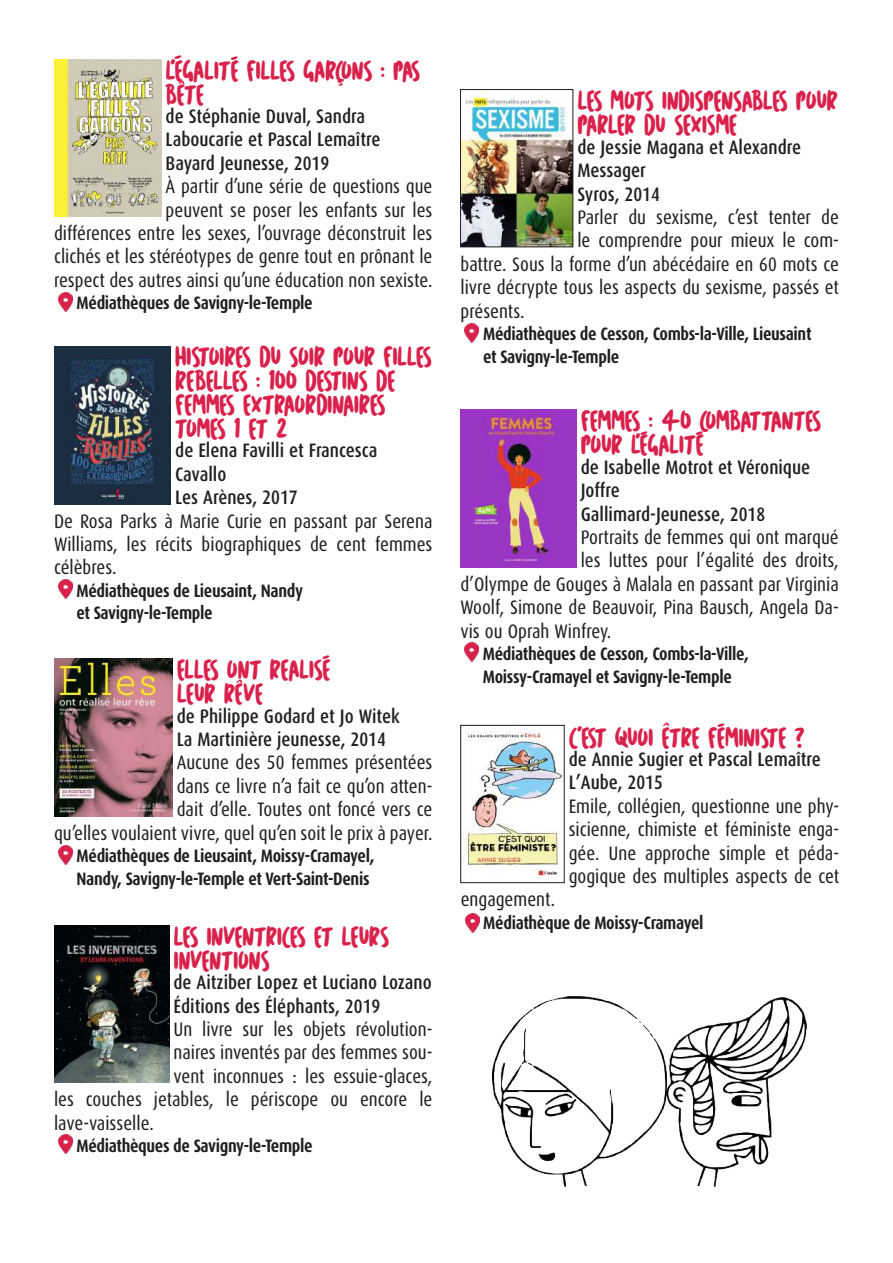
<style>
.page{position:relative;width:893px;height:1263px;background:#fff}
.page>*{position:absolute;margin:0;border:0;box-sizing:border-box;transform-origin:0 0}
.t1{font:19.5px/23.4px "Dax Condensed";color:#231f20;text-align:right}
.t2{font:500 19.5px/23.4px "Dax Condensed";color:#231f20}
.t3{font:700 18px/22.5px "Dax Condensed";letter-spacing:-.02em;color:#231f20}
.t4{font:13.5px "Cartoon Marker";letter-spacing:-.07em;color:#da214b}
.t5{font:2.7px "Cartoon Marker";color:#da214b;scale:2.67 1}
</style>
<div class="page">
<img style="left:54px;top:59px;width:107px;height:157px">
<img style="left:54px;top:347px;width:117px;height:157px">
<img style="left:54px;top:659px;width:119px;height:157px">
<img style="left:54px;top:925px;width:115px;height:158px">
<img style="left:462px;top:91px;width:109px;height:154px">
<div style="left:460px;top:89px;width:113px;height:158px;border:1px solid #231f20"></div>
<img style="left:460px;top:410px;width:116px;height:157px">
<img style="left:466px;top:731px;width:96px;height:145px">
<div style="left:460px;top:725px;width:104px;height:158px;border:1px solid #231f20"></div>
<img style="left:58px;top:292px;width:14px;height:19px">
<img style="left:58px;top:580px;width:14px;height:19px">
<img style="left:58px;top:845px;width:14px;height:20px">
<img style="left:465px;top:323px;width:14px;height:20px">
<img style="left:58px;top:1134px;width:14px;height:20px">
<img style="left:465px;top:642px;width:14px;height:19px">
<img style="left:465px;top:913px;width:14px;height:19px">
<img style="left:493px;top:996px;width:314px;height:191px">
<p class="t4" style="left:166px;top:63px;width:27px">L’EGALITE</p>
<p class="t4" style="left:247px;top:63px;width:9px">FILLES</p>
<p class="t4" style="left:303px;top:63px;width:43px">GA RCONS</p>
<p class="t4" style="left:381px;top:63px;width:23px">: PAS</p>
<p class="t4" style="left:166px;top:87px;width:21px">BETE</p>
<p class="t2" style="left:166px;top:105px;width:216px">de Stéphanie Duval, Sandra<br>Laboucarie et Pascal Lemaître<br>Bayard Jeunesse, 2019</p>
<p class="t1" style="left:54px;top:175px;width:380px">À partir d’une série de questions que<br>peuvent se poser les enfants sur les<br>différences entre les sexes, l’ouvrage déconstruit les clichés et les stéréotypes de genre tout en prônant le respect des autres ainsi qu’une éducation non sexiste.</p>
<p class="t3" style="left:77px;top:292px;width:238px">Médiathèques de Savigny-le-Temple</p>
<p class="t4" style="left:175px;top:349px;width:20px">HISTOI</p>
<p class="t4" style="left:224px;top:349px;width:46px">RES DU</p>
<p class="t4" style="left:289px;top:349px;width:56px">SOI R POU</p>
<p class="t4" style="left:364px;top:349px;width:29px">R FILLES</p>
<p class="t4" style="left:175px;top:373px;width:40px">REBELLES</p>
<p class="t4" style="left:256px;top:373px;width:60px">: 100 DESTINS</p>
<p class="t4" style="left:376px;top:373px;width:11px">DE</p>
<p class="t4" style="left:175px;top:397px;width:11px">FEMMES</p>
<p class="t4" style="left:243px;top:397px;width:83px">EXTRAORDINAI</p>
<p class="t4" style="left:359px;top:397px;width:20px">RES</p>
<p class="t4" style="left:175px;top:421px;width:11px">TOMES</p>
<p class="t4" style="left:234px;top:421px;width:25px">1 ET</p>
<p class="t4" style="left:276px;top:421px;width:13px">2</p>
<p class="t2" style="left:175px;top:439px;width:204px">de Elena Favilli et Francesca<br>Cavallo<br>Les Arènes, 2017</p>
<p class="t1" style="left:54px;top:509px;width:380px;text-align:justify">De Rosa Parks à Marie Curie en passant par Serena Williams, les récits biographiques de cent femmes célèbres.</p>
<p class="t3" style="left:76px;top:580px;width:228px">Médiathèques de Lieusaint, Nandy et Savigny-le-Temple</p>
<p class="t4" style="left:177px;top:663px;width:17px">ELLES</p>
<p class="t4" style="left:227px;top:663px;width:13px">ONT</p>
<p class="t4" style="left:270px;top:663px;width:21px">REALISE</p>
<p class="t4" style="left:177px;top:687px;width:10px">LEU</p>
<p class="t4" style="left:204px;top:687px;width:59px">R REVE</p>
<p class="t2" style="left:177px;top:704px;width:225px">de Philippe Godard et Jo Witek<br>La Martinière jeunesse, 2014</p>
<p class="t1" style="left:54px;top:751px;width:380px">Aucune des 50 femmes présentées<br>dans ce livre n’a fait ce qu’on atten-<br>dait d’elle. Toutes ont foncé vers ce<br>qu’elles voulaient vivre, quel qu’en soit le prix à payer.</p>
<p class="t3" style="left:77px;top:845px;width:299px">Médiathèques de Lieusaint, Moissy-Cramayel,<br>Nandy, Savigny-le-Temple et Vert-Saint-Denis</p>
<p class="t4" style="left:174px;top:929px;width:73px">LES INVENT</p>
<p class="t4" style="left:266px;top:929px;width:19px">RICES</p>
<p class="t4" style="left:314px;top:929px;width:11px">ET</p>
<p class="t4" style="left:341px;top:929px;width:10px">LEU</p>
<p class="t4" style="left:369px;top:929px;width:20px">RS</p>
<p class="t4" style="left:174px;top:953px;width:39px">INVENTIONS</p>
<p class="t2" style="left:174px;top:971px;width:260px">de Aitziber Lopez et Luciano Lozano<br>Éditions des Éléphants, 2019</p>
<p class="t1" style="left:174px;top:1018px;width:260px">Un livre sur les objets révolution-</p>
<p class="t1" style="left:174px;top:1041px;width:260px">naires inventés par des femmes sou-</p>
<p class="t1" style="left:174px;top:1065px;width:260px">vent inconnues : les essuie-glaces,</p>
<p class="t1" style="left:54px;top:1088px;width:380px">les couches jetables, le périscope ou encore le</p>
<p class="t1" style="left:54px;top:1111px;width:101px">lave-vaisselle.</p>
<p class="t3" style="left:76px;top:1135px;width:238px">Médiathèques de Savigny-le-Temple</p>
<p class="t5" style="left:185px;top:83px;width:4px;rotate:-180deg">V</p>
<p class="t5" style="left:243px;top:682px;width:4px;rotate:-180deg">V</p>
<p class="t4" style="left:577px;top:94px;width:58px">LES MOTS</p>
<p class="t4" style="left:662px;top:94px;width:10px">INDISPENSA</p>
<p class="t4" style="left:752px;top:94px;width:21px">BLES</p>
<p class="t4" style="left:796px;top:94px;width:11px">POU</p>
<p class="t4" style="left:826px;top:94px;width:13px">R</p>
<p class="t4" style="left:577px;top:118px;width:78px">PARLER DU</p>
<p class="t4" style="left:674px;top:118px;width:38px">SEXISME</p>
<p class="t2" style="left:577px;top:136px;width:225px">de Jessie Magana et Alexandre<br>Messager<br>Syros, 2014</p>
<p class="t1" style="left:577px;top:206px;width:263px">Parler du sexisme, c’est tenter de</p>
<p class="t1" style="left:577px;top:229px;width:263px">le comprendre pour mieux le com-</p>
<p class="t1" style="left:460px;top:253px;width:380px">battre. Sous la forme d’un abécédaire en 60 mots ce</p>
<p class="t1" style="left:460px;top:276px;width:380px">livre décrypte tous les aspects du sexisme, passés et</p>
<p class="t1" style="left:460px;top:299px;width:66px">présents.</p>
<p class="t3" style="left:483px;top:323px;width:330px">Médiathèques de Cesson, Combs-la-Ville, Lieusaint et Savigny-le-Temple</p>
<p class="t4" style="left:581px;top:414px;width:20px">FEMMES</p>
<p class="t4" style="left:648px;top:414px;width:62px">: 40 COM</p>
<p class="t4" style="left:729px;top:414px;width:22px">BATTANTES</p>
<p class="t4" style="left:581px;top:438px;width:11px">POU</p>
<p class="t4" style="left:611px;top:438px;width:39px">R L’EGALITE</p>
<p class="t2" style="left:581px;top:456px;width:231px">de Isabelle Motrot et Véronique<br>Joffre<br>Gallimard-Jeunesse, 2018</p>
<p class="t1" style="left:581px;top:526px;width:260px">Portraits de femmes qui ont marqué</p>
<p class="t1" style="left:581px;top:549px;width:260px">les luttes pour l’égalité des droits,</p>
<p class="t1" style="left:460px;top:573px;width:380px">d’Olympe de Gouges à Malala en passant par Virginia</p>
<p class="t1" style="left:460px;top:596px;width:380px">Woolf, Simone de Beauvoir, Pina Bausch, Angela Da-</p>
<p class="t1" style="left:460px;top:619px;width:152px">vis ou Oprah Winfrey.</p>
<p class="t3" style="left:483px;top:643px;width:268px">Médiathèques de Cesson, Combs-la-Ville,<br>Moissy-Cramayel et Savigny-le-Temple</p>
<p class="t4" style="left:569px;top:730px;width:22px">C’EST</p>
<p class="t4" style="left:615px;top:730px;width:22px">QUOI</p>
<p class="t4" style="left:661px;top:730px;width:56px">ETREFEMINISTE</p>
<p class="t4" style="left:794px;top:730px;width:12px">?</p>
<p class="t2" style="left:569px;top:748px;width:254px">de Annie Sugier et Pascal Lemaître<br>L’Aube, 2015</p>
<p class="t1" style="left:569px;top:795px;width:272px;text-align:justify">Emile, collégien, questionne une phy&shy;sicienne, chimiste et féministe enga&shy;gée. Une approche simple et péda&shy;gogique des multiples aspects de cet</p>
<p class="t1" style="left:461px;top:888px;width:96px">engagement.</p>
<p class="t3" style="left:483px;top:912px;width:222px">Médiathèque de Moissy-Cramayel</p>
<p class="t5" style="left:670px;top:725px;width:4px;rotate:-180deg">V</p>
</div>
